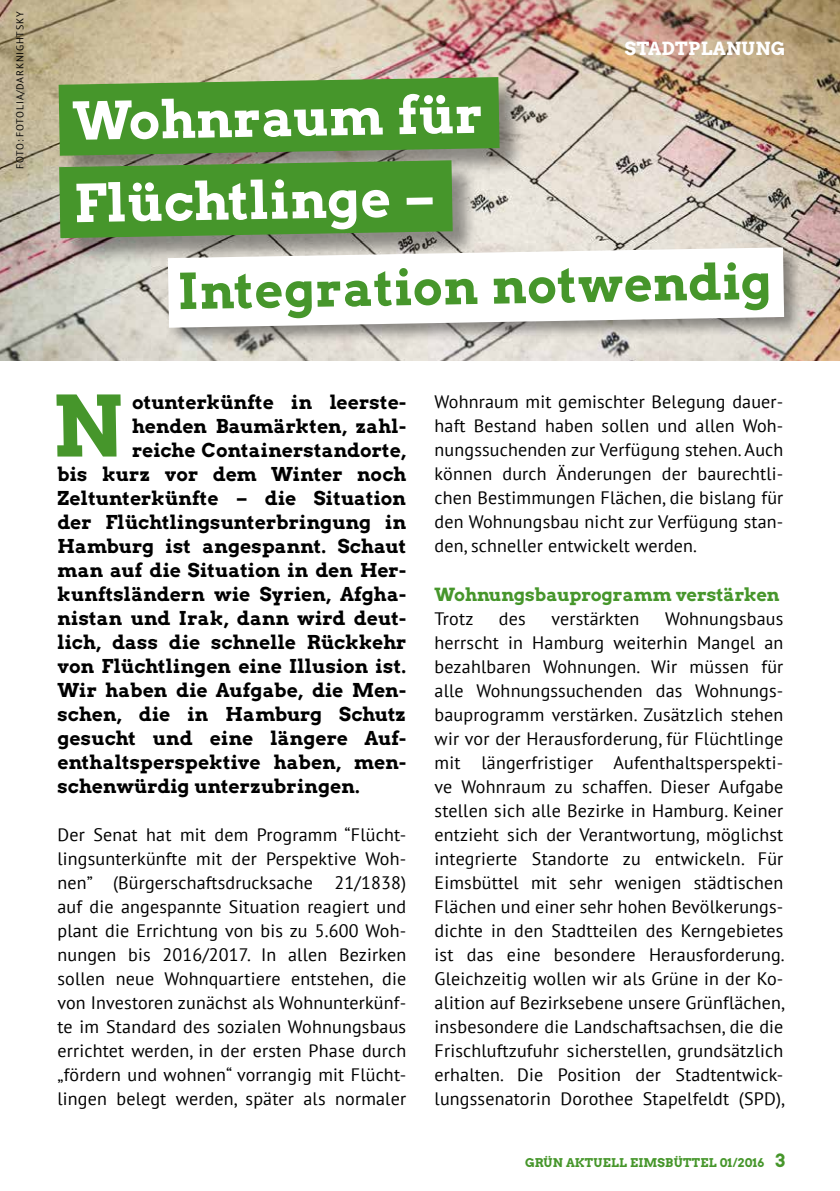
<style>
.page{position:relative;width:840px;height:1191px;background:#fff}
.page>*{position:absolute;margin:0;border:0;box-sizing:border-box;transform-origin:0 0}
.t1{font:83.8px "Arvo Gruen";color:#46962b}
.t2{font:52px/82.4px "Arvo Gruen";color:#fff}
.t3{font:49.2px "Arvo Gruen";color:#46962b}
.t4{font:19px "Arvo Gruen";letter-spacing:.01em;color:#000}
.t5{font:18px/24px "PT Sans";letter-spacing:.01em;color:#000;text-align:justify}
.t6{font:18px "Arvo Gruen";color:#46962b}
.t7{font:18px "Arvo Gruen";letter-spacing:.015em;color:#fff}
.t8{font:12px "Arvo Gruen";letter-spacing:.02em;color:#46962b}
.t9{font:10px "PT Sans";letter-spacing:.085em;color:#000}
.s1{font-size:18px}
</style>
<div class="page">
<img style="left:0;top:0;width:839px;height:360px">
<div style="left:60px;top:78px;width:466px;height:105px;background:#000;opacity:.4"></div>
<div style="left:61px;top:161px;width:418px;height:103px;background:#000;opacity:.4"></div>
<svg style="left:59px;top:77px;width:440px;height:161px;background:#56973d"></svg>
<div style="left:165px;top:245px;width:637px;height:101px;background:#000;opacity:.4"></div>
<svg style="left:168px;top:247px;width:615px;height:81px"></svg>
<p class="t9" style="left:13px;top:169px;width:158px;rotate:-90deg">FOTO: FOTOLIA/DARKNIGHTSKY</p>
<p class="t7" style="left:624px;top:36px;width:162px">STADTPLANUNG</p>
<h2 class="t2" style="left:72px;top:78px;width:412px;rotate:-1deg">Wohnraum für<br>Flüchtlinge –</h2>
<h3 class="t3" style="left:177px;top:257px;width:595px;rotate:-1deg">Integration notwendig</h3>
<h1 class="t1" style="left:53px;top:368px;width:74px">N</h1>
<p class="t4" style="left:132px;top:388px;width:275px">otunterkünfte in leerste-</p>
<p class="t4" style="left:132px;top:412px;width:275px">henden Baumärkten, zahl-</p>
<p class="t4" style="left:132px;top:436px;width:275px">reiche Containerstandorte,</p>
<p class="t4" style="left:57px;top:460px;width:350px">bis kurz vor dem Winter noch</p>
<p class="t4" style="left:57px;top:484px;width:350px">Zeltunterkünfte – die Situation</p>
<p class="t4" style="left:57px;top:508px;width:350px">der Flüchtlingsunterbringung in</p>
<p class="t4" style="left:57px;top:532px;width:350px">Hamburg ist angespannt. Schaut</p>
<p class="t4" style="left:57px;top:556px;width:350px">man auf die Situation in den Her-</p>
<p class="t4" style="left:57px;top:580px;width:350px">kunftsländern wie Syrien, Afgha-</p>
<p class="t4" style="left:57px;top:604px;width:350px">nistan und Irak, dann wird deut-</p>
<p class="t4" style="left:57px;top:628px;width:350px">lich, dass die schnelle Rückkehr</p>
<p class="t4" style="left:57px;top:652px;width:350px">von Flüchtlingen eine Illusion ist.</p>
<p class="t4" style="left:57px;top:676px;width:350px">Wir haben die Aufgabe, die Men-</p>
<p class="t4" style="left:57px;top:700px;width:350px">schen, die in Hamburg Schutz</p>
<p class="t4" style="left:57px;top:724px;width:350px">gesucht und eine längere Auf-</p>
<p class="t4" style="left:57px;top:748px;width:350px">enthaltsperspektive haben, men-</p>
<p class="t4" style="left:57px;top:772px;width:304px">schenwürdig unterzubringen.</p>
<p class="t5" style="left:57px;top:822px;width:350px">Der Senat hat mit dem Programm “Flücht&shy;lingsunterkünfte mit der Perspektive Woh&shy;nen” (Bürgerschaftsdrucksache 21/1838) auf die angespannte Situation reagiert und plant die Errichtung von bis zu 5.600 Woh&shy;nungen bis 2016/2017. In allen Bezirken sollen neue Wohnquartiere entstehen, die von Investoren zunächst als Wohnunterkünf&shy;te im Standard des sozialen Wohnungsbaus errichtet werden, in der ersten Phase durch „fördern und wohnen“ vorrangig mit Flücht&shy;lingen belegt werden, später als normaler</p>
<p class="t5" style="left:434px;top:390px;width:350px">Wohnraum mit gemischter Belegung dauer&shy;haft Bestand haben sollen und allen Woh&shy;nungssuchenden zur Verfügung stehen. Auch können durch Änderungen der baurechtli&shy;chen Bestimmungen Flächen, die bislang für den Wohnungsbau nicht zur Verfügung stan&shy;den, schneller entwickelt werden.</p>
<p class="t6" style="left:434px;top:581px;width:346px">Wohnungsbauprogramm verstärken</p>
<p class="t5" style="left:434px;top:606px;width:40px">Trotz</p>
<p class="t5" style="left:498px;top:606px;width:28px">des</p>
<p class="t5" style="left:551px;top:606px;width:89px">verstärkten</p>
<p class="t5" style="left:434px;top:606px;width:351px;text-indent:230px">Wohnungsbaus herrscht in Hamburg weiterhin Mangel an bezahlbaren Wohnungen. Wir müssen für alle Wohnungssuchenden das Wohnungs&shy;bauprogramm verstärken. Zusätzlich stehen wir vor der Herausforderung, für Flüchtlinge mit längerfristiger Aufenthaltsperspekti&shy;ve Wohnraum zu schaffen. Dieser Aufgabe stellen sich alle Bezirke in Hamburg. Keiner entzieht sich der Verantwortung, möglichst integrierte Standorte zu entwickeln. Für Eimsbüttel mit sehr wenigen städtischen Flächen und einer sehr hohen Bevölkerungs&shy;dichte in den Stadtteilen des Kerngebietes ist das eine besondere Herausforderung.<br>Gleichzeitig wollen wir als Grüne in der Ko&shy;alition auf Bezirksebene unsere Grünflächen, insbesondere die Landschaftsachsen, die die Frischluftzufuhr sicherstellen, grundsätzlich erhalten. Die Position der Stadtentwick&shy;lungssenatorin Dorothee Stapelfeldt (SPD),</p>
<p class="t8" style="left:524px;top:1153px;width:261px">GRÜN AKTUELL EIMSBÜTTEL 01/2016 <span class="s1">3</span></p>
</div>
